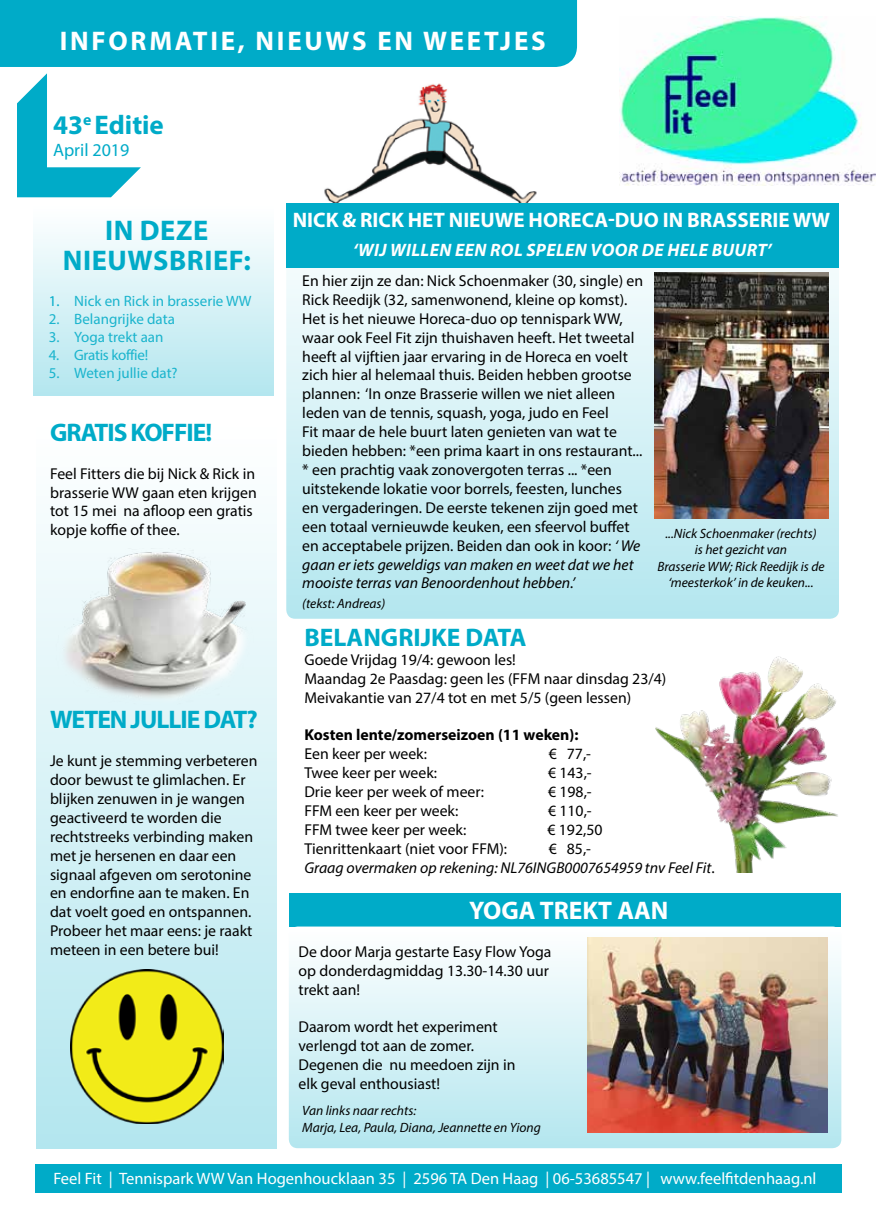
<style>
.page{position:relative;width:893px;height:1212px;background:#fff}
.page>*{position:absolute;margin:0;border:0;box-sizing:border-box;transform-origin:0 0}
.t1{font:700 28.5px/30px "Myriad Pro";letter-spacing:.02em;color:#00abc8;text-align:center}
.t2{font:700 27px "Myriad Pro";letter-spacing:.1em;color:#fff}
.t3{font:700 27px "Myriad Pro";color:#00abc8}
.t4{font:700 25.5px "Myriad Pro";letter-spacing:-.04em;color:#00abc8}
.t5{font:700 25.5px "Myriad Pro";color:#00abc8}
.t6{font:700 25.5px "Myriad Pro";color:#fff}
.t7{font:700 21px "Myriad Pro";color:#fff}
.t8{font:italic 700 18px "Myriad Pro";letter-spacing:.02em;color:#fff}
.t9{font:18px "Myriad Pro";color:#00abc8}
.t10{font:16.5px "Myriad Pro";color:#fff}
.t11{font:15.75px/18.9px "Myriad Pro";color:#000}
.t12{font:italic 15.75px/18.9px "Myriad Pro";color:#000}
.t13{font:700 15.75px "Myriad Pro";color:#000}
.t14{font:15px "Myriad Pro";color:#1ab4cd}
.t15{font:15px "Myriad Pro";letter-spacing:-.02em;color:#1ab4cd}
.t16{font:italic 13.5px/16.2px "Myriad Pro";color:#000;text-align:center}
.s1{color:#00abc8}
.s2{font-style:italic}
.s3{font-style:normal}
</style>
<div class="page">
<div style="left:289px;top:893px;width:551px;height:33px;background:#00abc8"></div>
<svg style="left:289px;top:926px;width:552px;height:222px"></svg>
<div style="left:36px;top:421px;width:240px;height:727px;background:linear-gradient(to bottom,#fff,#b3e6ee)"></div>
<div style="left:34px;top:204px;width:240px;height:191px;background:linear-gradient(to bottom,#fff,#b4e6ef)"></div>
<div style="left:0;top:0;width:577px;height:67px;background:#00abc8"></div>
<svg style="left:17px;top:73px;width:124px;height:124px"></svg>
<img style="left:620px;top:17px;width:255px;height:168px">
<div style="left:50px;top:1167px;width:194px;height:29px;background:linear-gradient(to right,#fff,#fff)"></div>
<div style="left:35px;top:1164px;width:806px;height:28px;background:#00abc8"></div>
<img style="left:324px;top:83px;width:213px;height:120px">
<svg style="left:286px;top:268px;width:553px;height:351px;background:#d0eff4"></svg>
<div style="left:286px;top:203px;width:553px;height:65px;background:#00abc8"></div>
<img style="left:49px;top:549px;width:213px;height:164px">
<img style="left:655px;top:272px;width:173px;height:247px">
<img style="left:70px;top:969px;width:154px;height:154px">
<img style="left:655px;top:656px;width:183px;height:216px">
<img style="left:587px;top:938px;width:240px;height:195px">
<h2 class="t2" style="left:60px;top:23px;width:487px">INFORMATIE, NIEUWS EN WEETJES</h2>
<h2 class="t3" style="left:53px;top:107px;width:112px">43<sup>e</sup> Editie</h2>
<p class="t9" style="left:53px;top:138px;width:78px">April 2019</p>
<h1 class="t1" style="left:63px;top:215px;width:190px">IN DEZE<br>NIEUWSBRIEF:</h1>
<p class="t14" style="left:49px;top:292px;width:204px"><span class="s1">1.</span> Nick en Rick in brasserie WW</p>
<p class="t14" style="left:49px;top:310px;width:128px">2. Belangrijke data</p>
<p class="t14" style="left:49px;top:328px;width:116px">3. Yoga trekt aan</p>
<p class="t15" style="left:49px;top:346px;width:101px">4. Gratis koffie!</p>
<p class="t14" style="left:49px;top:364px;width:130px">5. Weten jullie dat?</p>
<h3 class="t4" style="left:50px;top:416px;width:163px">GRATIS KOFFIE!</h3>
<p class="t11" style="left:50px;top:464px;width:208px">Feel Fitters die bij Nick &amp; Rick in brasserie WW gaan eten krijgen tot 15 mei na afloop een gratis kopje koffie of thee.</p>
<h3 class="t4" style="left:50px;top:703px;width:209px">WETEN JULLIE DAT?</h3>
<p class="t11" style="left:50px;top:751px;width:209px">Je kunt je stemming verbeteren door bewust te glimlachen. Er blijken zenuwen in je wangen geactiveerd te worden die rechtstreeks verbinding maken met je hersenen en daar een signaal afgeven om serotonine en endorfine aan te maken. En dat voelt goed en ontspannen.<br>Probeer het maar eens: je raakt meteen in een betere bui!</p>
<h3 class="t7" style="left:293px;top:206px;width:539px">NICK &amp; RICK HET NIEUWE HORECA-DUO IN BRASSERIE WW</h3>
<p class="t8" style="left:353px;top:238px;width:420px">‘WIJ WILLEN EEN ROL SPELEN VOOR DE HELE BUURT’</p>
<p class="t11" style="left:302px;top:271px;width:342px">En hier zijn ze dan: Nick Schoenmaker (30, single) en Rick Reedijk (32, samenwonend, kleine op komst).<br>Het is het nieuwe Horeca-duo op tennispark WW, waar ook Feel Fit zijn thuishaven heeft. Het tweetal heeft al vijftien jaar ervaring in de Horeca en voelt zich hier al helemaal thuis. Beiden hebben grootse plannen: ‘In onze Brasserie willen we niet alleen leden van de tennis, squash, yoga, judo en Feel<br>Fit maar de hele buurt laten genieten van wat te bieden hebben: *een prima kaart in ons restaurant... * een prachtig vaak zonovergoten terras ... *een uitstekende lokatie voor borrels, feesten, lunches<br>en vergaderingen. De eerste tekenen zijn goed met een totaal vernieuwde keuken, een sfeervol buffet en acceptabele prijzen. Beiden dan ook in koor: <span class="s2">‘ We gaan er iets geweldigs van maken en weet dat we het mooiste terras van Benoordenhout hebben.’</span></p>
<p class="t16" style="left:302px;top:595px;width:85px">(tekst: Andreas)</p>
<p class="t16" style="left:657px;top:525px;width:169px">...Nick Schoenmaker (rechts)<br>is het gezicht van<br>Brasserie WW; Rick Reedijk is de ‘meesterkok’ in de keuken...</p>
<h3 class="t5" style="left:304px;top:621px;width:224px">BELANGRIJKE DATA</h3>
<p class="t11" style="left:304px;top:650px;width:363px">Goede Vrijdag 19/4: gewoon les!<br>Maandag 2e Paasdag: geen les (FFM naar dinsdag 23/4)<br>Meivakantie van 27/4 tot en met 5/5 (geen lessen)</p>
<p class="t13" style="left:304px;top:725px;width:276px">Kosten lente/zomerseizoen (11 weken):</p>
<p class="t11" style="left:304px;top:744px;width:124px">Een keer per week:</p>
<p class="t11" style="left:549px;top:744px;width:44px">€ 77,-</p>
<p class="t11" style="left:304px;top:763px;width:134px">Twee keer per week:</p>
<p class="t11" style="left:548px;top:763px;width:45px">€ 143,-</p>
<p class="t11" style="left:304px;top:782px;width:181px">Drie keer per week of meer:</p>
<p class="t11" style="left:548px;top:782px;width:45px">€ 198,-</p>
<p class="t11" style="left:304px;top:801px;width:155px">FFM een keer per week:</p>
<p class="t11" style="left:548px;top:801px;width:45px">€ 110,-</p>
<p class="t11" style="left:304px;top:820px;width:163px">FFM twee keer per week:</p>
<p class="t11" style="left:547px;top:820px;width:57px">€ 192,50</p>
<p class="t11" style="left:304px;top:839px;width:204px">Tienrittenkaart (niet voor FFM):</p>
<p class="t12" style="left:304px;top:839px;width:412px;text-indent:244px"><span class="s3">€ 85,-<br></span>Graag overmaken op rekening: NL76INGB0007654959 tnv Feel Fit<span class="s3">.</span></p>
<h3 class="t6" style="left:469px;top:894px;width:201px">YOGA TREKT AAN</h3>
<p class="t11" style="left:298px;top:942px;width:254px">De door Marja gestarte Easy Flow Yoga op donderdagmiddag 13.30-14.30 uur trekt aan!</p>
<p class="t11" style="left:298px;top:1017px;width:218px">Daarom wordt het experiment verlengd tot aan de zomer.<br>Degenen die nu meedoen zijn in elk geval enthousiast!</p>
<p class="t16" style="left:302px;top:1102px;width:240px;text-align:left">Van links naar rechts:<br>Marja, Lea, Paula, Diana, Jeannette en Yiong</p>
<p class="t10" style="left:53px;top:1168px;width:764px">Feel Fit | Tennispark WW Van Hogenhoucklaan 35 | 2596 TA Den Haag | 06-53685547 | www.feelfitdenhaag.nl</p>
</div>
